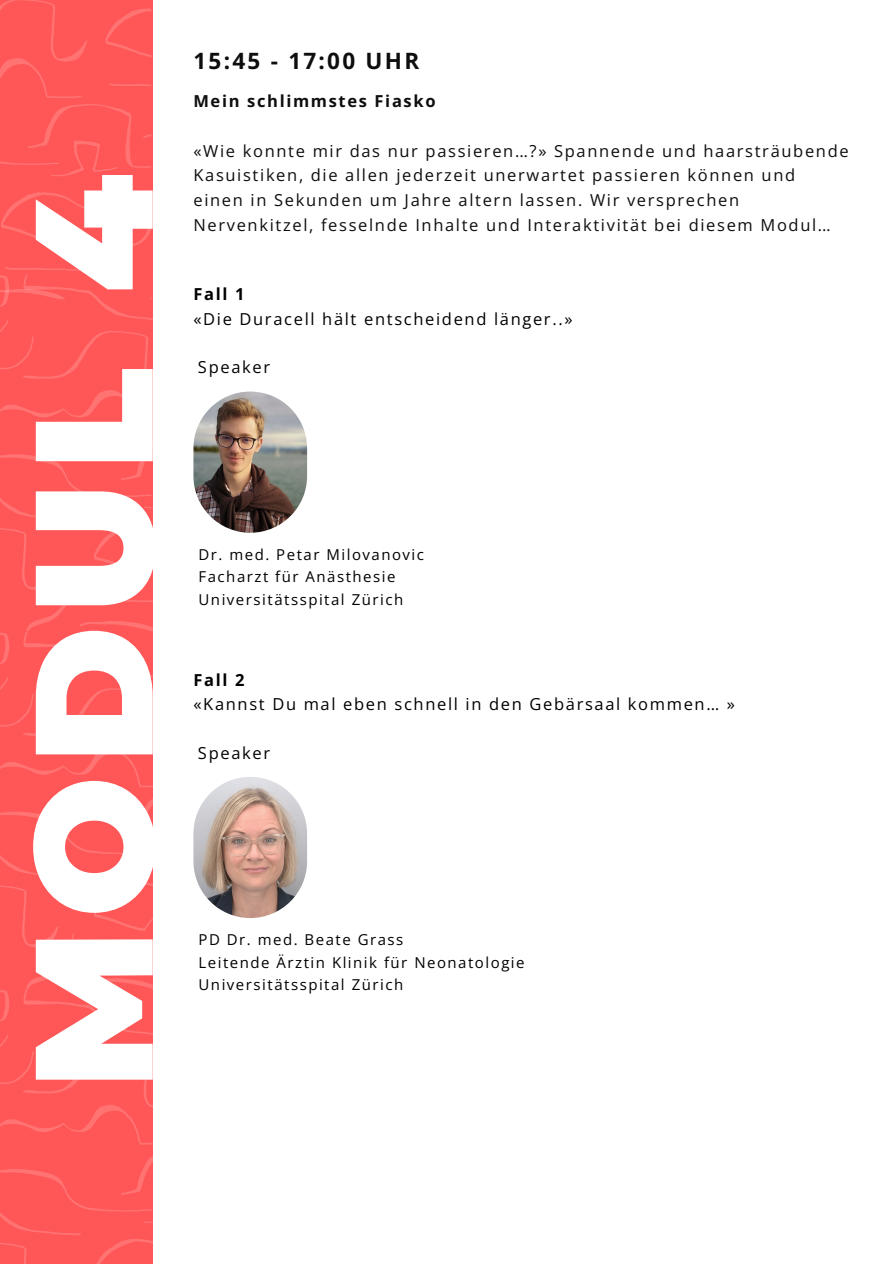
<style>
.page{position:relative;width:894px;height:1264px;background:#fff}
.page>*{position:absolute;margin:0;border:0;box-sizing:border-box;transform-origin:0 0}
.t1{font:900 166.95px "Montserrat";letter-spacing:.075em;color:#fff}
.t2{font:700 22.5px "Open Sans";letter-spacing:.1em;color:#0e0e0e}
.t3{font:16.5px/24.8px "Open Sans";letter-spacing:.1em;color:#0e0e0e}
.t4{font:16.5px "Open Sans";letter-spacing:.1em;color:#000}
.t5{font:700 16.5px "Open Sans";letter-spacing:.1em;color:#0e0e0e}
.t6{font:700 16.5px "Open Sans";letter-spacing:.1em;color:#000}
.t7{font:15px "Open Sans";letter-spacing:.1em;color:#000}
</style>
<div class="page">
<div style="left:0;top:0;width:152px;height:1263px;background:#ff5757"></div>
<svg style="left:0;top:0;width:87px;height:98px"></svg>
<svg style="left:105px;top:8px;width:46px;height:49px"></svg>
<svg style="left:109px;top:83px;width:42px;height:3px"></svg>
<svg style="left:0;top:104px;width:151px;height:72px"></svg>
<svg style="left:0;top:189px;width:244px;height:1074px"></svg>
<img style="left:193px;top:391px;width:114px;height:141px;border-radius:57px">
<img style="left:193px;top:776px;width:114px;height:142px;border-radius:57px">
<p class="t1" style="left:-9px;top:1089px;width:916px;rotate:-90deg">MODUL 4</p>
<p class="t2" style="left:193px;top:45px;width:227px">15:45 - 17:00 UHR</p>
<p class="t5" style="left:193px;top:89px;width:243px">Mein schlimmstes Fiasko</p>
<p class="t3" style="left:193px;top:138px;width:656px">«Wie konnte mir das nur passieren…?» Spannende und haarsträubende Kasuistiken, die allen jederzeit unerwartet passieren können und einen in Sekunden um Jahre altern lassen. Wir versprechen Nervenkitzel, fesselnde Inhalte und Interaktivität bei diesem Modul…</p>
<p class="t6" style="left:193px;top:282px;width:53px">Fall 1</p>
<p class="t4" style="left:193px;top:307px;width:380px">«Die Duracell hält entscheidend länger..»</p>
<p class="t4" style="left:198px;top:355px;width:74px">Speaker</p>
<p class="t7" style="left:198px;top:544px;width:227px">Dr. med. Petar Milovanovic</p>
<h3 class="t7" style="left:198px;top:566px;width:198px">Facharzt für Anästhesie</h3>
<p class="t7" style="left:198px;top:589px;width:206px">Universitätsspital Zürich</p>
<p class="t6" style="left:193px;top:668px;width:53px">Fall 2</p>
<p class="t4" style="left:193px;top:692px;width:543px">«Kannst Du mal eben schnell in den Gebärsaal kommen… »</p>
<p class="t4" style="left:198px;top:741px;width:74px">Speaker</p>
<p class="t7" style="left:198px;top:929px;width:206px">PD Dr. med. Beate Grass</p>
<p class="t7" style="left:198px;top:951px;width:327px">Leitende Ärztin Klinik für Neonatologie</p>
<p class="t7" style="left:198px;top:974px;width:206px">Universitätsspital Zürich</p>
</div>
